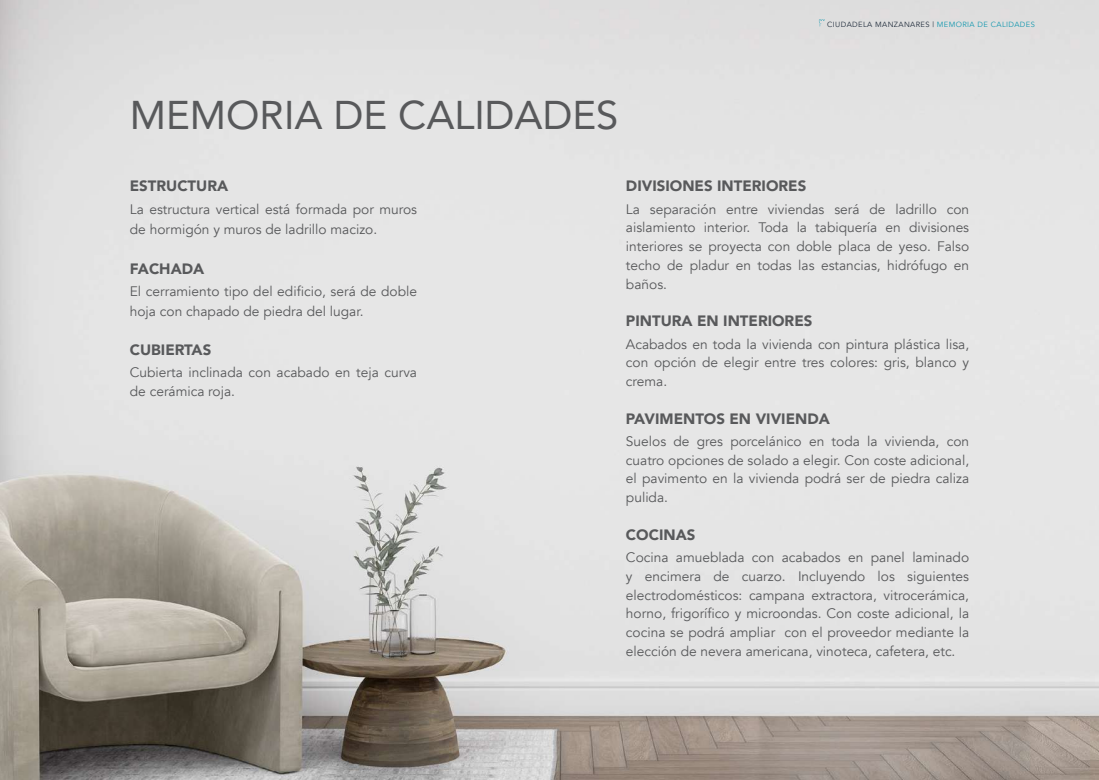
<style>
.page{position:relative;width:1099px;height:780px;background:#fff}
.page>*{position:absolute;margin:0;border:0;box-sizing:border-box;transform-origin:0 0}
.t1{font:40px "Avenir";color:#58595b}
.t2{font:900 15px "Avenir";color:#58595b}
.t3{font:13.75px/18.8px "Avenir";color:#58595b;text-align:justify}
.t4{font:7.5px "Avenir";letter-spacing:.05em;color:#232f3e}
.s1{color:#1598af}
</style>
<div class="page">
<img style="left:0;top:0;width:1098px;height:780px">
<svg style="left:819px;top:20px;width:6px;height:7px"></svg>
<p class="t4" style="left:827px;top:20px;width:209px">CIUDADELA MANZANARES | <span class="s1">MEMORIA DE CALIDADES</span></p>
<h1 class="t1" style="left:130px;top:83px;width:490px">MEMORIA DE CALIDADES</h1>
<p class="t2" style="left:130px;top:173px;width:100px">ESTRUCTURA</p>
<p class="t3" style="left:130px;top:199px;width:289px;line-height:20px">La estructura vertical está formada por muros de hormigón y muros de ladrillo macizo.</p>
<p class="t2" style="left:130px;top:255px;width:76px">FACHADA</p>
<p class="t3" style="left:130px;top:281px;width:289px;line-height:20px">El cerramiento tipo del edificio, será de doble hoja con chapado de piedra del lugar.</p>
<p class="t2" style="left:130px;top:337px;width:83px">CUBIERTAS</p>
<p class="t3" style="left:130px;top:363px;width:289px">Cubierta inclinada con acabado en teja curva de cerámica roja.</p>
<p class="t2" style="left:626px;top:173px;width:182px">DIVISIONES INTERIORES</p>
<p class="t3" style="left:626px;top:200px;width:345px">La separación entre viviendas será de ladrillo con aislamiento interior. Toda la tabiquería en divisiones interiores se proyecta con doble placa de yeso. Falso techo de pladur en todas las estancias, hidrófugo en baños.</p>
<p class="t2" style="left:626px;top:308px;width:188px">PINTURA EN INTERIORES</p>
<p class="t3" style="left:626px;top:335px;width:345px">Acabados en toda la vivienda con pintura plástica lisa, con opción de elegir entre tres colores: gris, blanco y crema.</p>
<p class="t2" style="left:626px;top:405px;width:205px">PAVIMENTOS EN VIVIENDA</p>
<p class="t3" style="left:626px;top:432px;width:345px">Suelos de gres porcelánico en toda la vivienda, con cuatro opciones de solado a elegir. Con coste adicional, el pavimento en la vivienda podrá ser de piedra caliza pulida.</p>
<p class="t2" style="left:626px;top:521px;width:71px">COCINAS</p>
<p class="t3" style="left:626px;top:548px;width:345px">Cocina amueblada con acabados en panel laminado y encimera de cuarzo. Incluyendo los siguientes electrodomésticos: campana extractora, vitrocerámica, horno, frigorífico y microondas. Con coste adicional, la cocina se podrá ampliar con el proveedor mediante la elección de nevera americana, vinoteca, cafetera, etc.</p>
</div>
